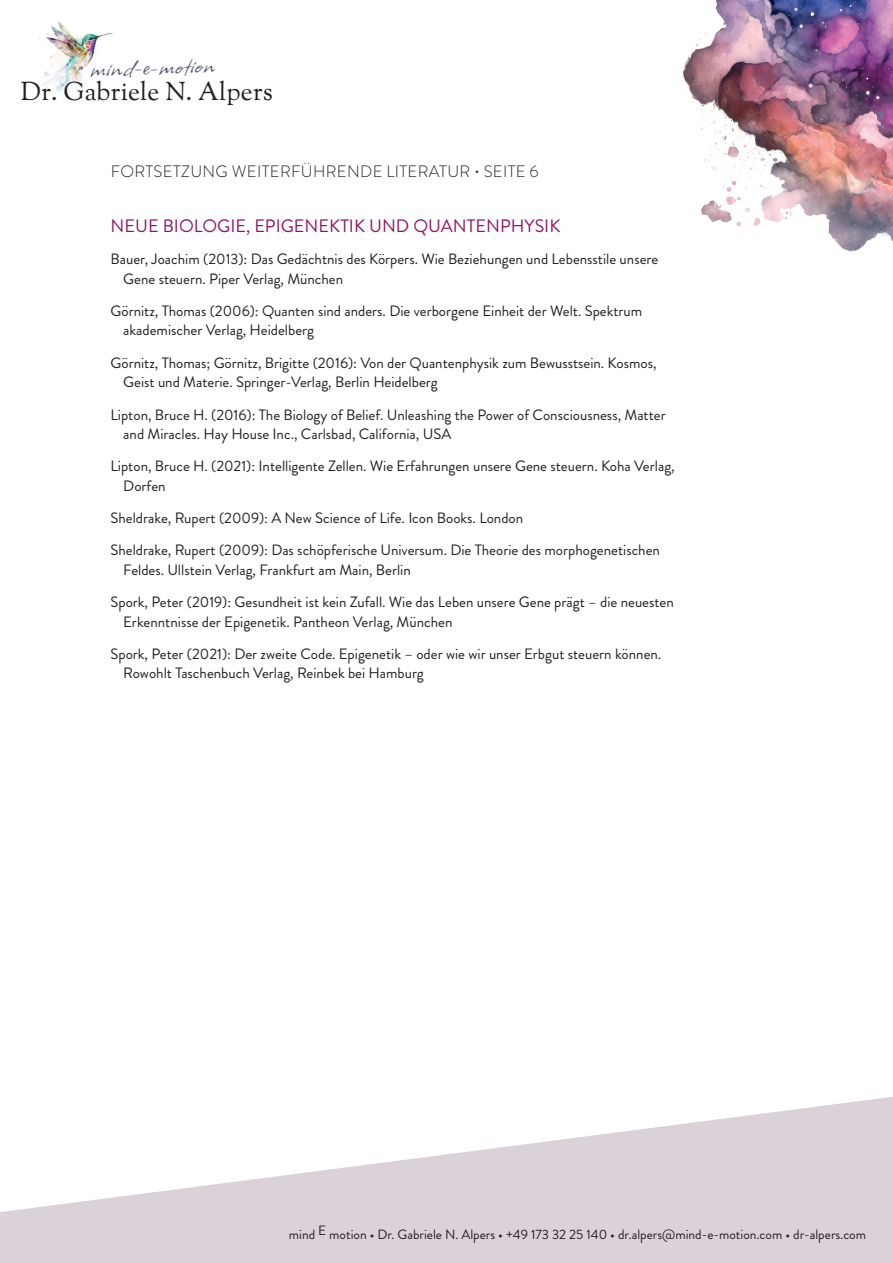
<style>
.page{position:relative;width:893px;height:1263px;background:#fff}
.page>*{position:absolute;margin:0;border:0;box-sizing:border-box;transform-origin:0 0}
.t1{font:33px "Allison";color:#595e76}
.t2{font:25.65px "Sorts Mill Goudy";letter-spacing:.01em;color:#231f20}
.t3{font:18px "Brandon Grotesque";color:#901465}
.t4{font:300 16.5px "Brandon Grotesque";letter-spacing:.02em;color:#231f20}
.t5{font:15px/19.5px "Brandon Grotesque";color:#231f20}
.t6{font:13.5px "Brandon Grotesque";color:#231f20}
</style>
<div class="page">
<img style="left:682px;top:0;width:210px;height:252px">
<img style="left:38px;top:21px;width:75px;height:72px">
<svg style="left:0;top:1096px;width:893px;height:167px"></svg>
<h1 class="t1" style="left:90px;top:46px;width:126px;rotate:-2deg">mind-e-motion</h1>
<h2 class="t2" style="left:21px;top:76px;width:254px">Dr. Gabriele N. Alpers</h2>
<p class="t4" style="left:111px;top:160px;width:430px">FORTSETZUNG WEITERFÜHRENDE LITERATUR • SEITE 6</p>
<p class="t3" style="left:111px;top:213px;width:451px">NEUE BIOLOGIE, EPIGENEKTIK UND QUANTENPHYSIK</p>
<p class="t5" style="left:123px;top:250px;width:537px;text-indent:-13px">Bauer, Joachim (2013): Das Gedächtnis des Körpers. Wie Beziehungen und Lebensstile unsere<br>Gene steuern. Piper Verlag, München</p>
<p class="t5" style="left:123px;top:301px;width:520px;text-indent:-13px">Görnitz, Thomas (2006): Quanten sind anders. Die verborgene Einheit der Welt. Spektrum akademischer Verlag, Heidelberg</p>
<p class="t5" style="left:123px;top:353px;width:535px;text-indent:-13px">Görnitz, Thomas; Görnitz, Brigitte (2016): Von der Quantenphysik zum Bewusstsein. Kosmos,<br>Geist und Materie. Springer-Verlag, Berlin Heidelberg</p>
<p class="t5" style="left:123px;top:405px;width:544px;text-indent:-13px">Lipton, Bruce H. (2016): The Biology of Belief. Unleashing the Power of Consciousness, Matter and Miracles. Hay House Inc., Carlsbad, California, USA</p>
<p class="t5" style="left:123px;top:457px;width:553px;text-indent:-13px">Lipton, Bruce H. (2021): Intelligente Zellen. Wie Erfahrungen unsere Gene steuern. Koha Verlag,<br>Dorfen</p>
<p class="t5" style="left:111px;top:502px;width:551px;line-height:32.2px">Sheldrake, Rupert (2009): A New Science of Life. Icon Books. London<br>Sheldrake, Rupert (2009): Das schöpferische Universum. Die Theorie des morphogenetischen</p>
<p class="t5" style="left:111px;top:554px;width:565px;line-height:32.2px;text-indent:13px">Feldes. Ullstein Verlag, Frankfurt am Main, Berlin<br>Spork, Peter (2019): Gesundheit ist kein Zufall. Wie das Leben unsere Gene prägt – die neuesten</p>
<p class="t5" style="left:111px;top:605px;width:552px;line-height:32.2px;text-indent:13px">Erkenntnisse der Epigenetik. Pantheon Verlag, München<br>Spork, Peter (2021): Der zweite Code. Epigenetik – oder wie wir unser Erbgut steuern können.</p>
<p class="t5" style="left:123px;top:664px;width:302px">Rowohlt Taschenbuch Verlag, Reinbek bei Hamburg</p>
<p class="t6" style="left:289px;top:1225px;width:579px">mind E motion • Dr. Gabriele N. Alpers • +49 173 32 25 140 • dr.alpers@mind-e-motion.com • dr-alpers.com</p>
</div>
